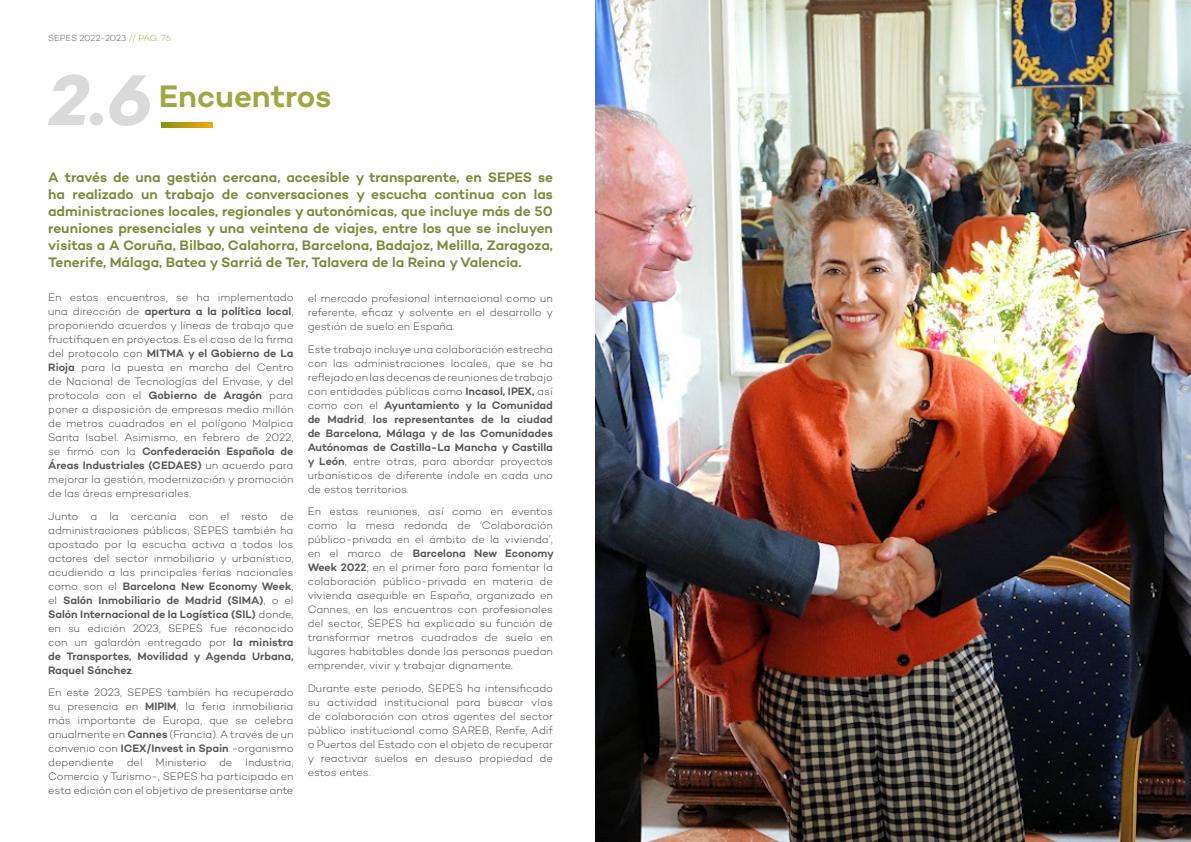
<style>
.page{position:relative;width:1191px;height:842px;background:#fff}
.page>*{position:absolute;margin:0;border:0;box-sizing:border-box;transform-origin:0 0}
.t1{font:italic 700 73.1px "Campton";color:#dadada}
.t2{font:600 31.7px "Campton";letter-spacing:-.005em;color:#9fa743}
.t3{font:600 14px/17px "Campton";letter-spacing:-.005em;color:#7b893c;text-align:justify}
.t4{font:300 11px/14px "Campton";letter-spacing:-.005em;color:#3c3c3b;text-align:justify}
.t5{font:300 9px "Campton";letter-spacing:-.01em;color:#575756}
.s1{color:#9fa743}
.s2{font-weight:600;color:#575756}
</style>
<div class="page">
<svg style="left:162px;top:123px;width:51px;height:4px"></svg>
<img style="left:595px;top:0;width:596px;height:842px">
<p class="t5" style="left:48px;top:32px;width:124px">SEPES 2022-2023 <span class="s1">// PAG. 76</span></p>
<h1 class="t1" style="left:48px;top:54px;width:105px">2.6</h1>
<h2 class="t2" style="left:159px;top:76px;width:174px">Encuentros</h2>
<p class="t3" style="left:48px;top:168px;width:506px">A través de una gestión cercana, accesible y transparente, en SEPES se ha realizado un trabajo de conversaciones y escucha continua con las administraciones locales, regionales y autonómicas, que incluye más de 50 reuniones presenciales y una veintena de viajes, entre los que se incluyen visitas a A Coruña, Bilbao, Calahorra, Barcelona, Badajoz, Melilla, Zaragoza, Tenerife, Málaga, Batea y Sarriá de Ter, Talavera de la Reina y Valencia.</p>
<p class="t4" style="left:48px;top:290px;width:247px">En estos encuentros, se ha implementado una dirección de <span class="s2">apertura a la política local</span>, proponiendo acuerdos y líneas de trabajo que fructifiquen en proyectos. Es el caso de la firma del protocolo con <span class="s2">MITMA y el Gobierno de La Rioja</span> para la puesta en marcha del Centro de Nacional de Tecnologías del Envase, y del protocolo con el <span class="s2">Gobierno de Aragón</span> para poner a disposición de empresas medio millón de metros cuadrados en el polígono Malpica Santa Isabel. Asimismo, en febrero de 2022, se firmó con la <span class="s2">Confederación Española de Áreas Industriales (CEDAES)</span> un acuerdo para mejorar la gestión, modernización y promoción de las áreas empresariales.</p>
<p class="t4" style="left:48px;top:509px;width:247px">Junto a la cercanía con el resto de administraciones públicas, SEPES también ha apostado por la escucha activa a todos los actores del sector inmobiliario y urbanístico, acudiendo a las principales ferias nacionales como son el <span class="s2">Barcelona New Economy Week</span>, el <span class="s2">Salón Inmobiliario de Madrid (SIMA)</span>, o el <span class="s2">Salón Internacional de la Logística (SIL)</span> donde, en su edición 2023, SEPES fue reconocido con un galardón entregado por <span class="s2">la ministra de Transportes, Movilidad y Agenda Urbana, Raquel Sánchez</span>.</p>
<p class="t4" style="left:48px;top:685px;width:247px">En este 2023, SEPES también ha recuperado su presencia en <span class="s2">MIPIM</span>, la feria inmobiliaria más importante de Europa, que se celebra anualmente en <span class="s2">Cannes</span> (Francia). A través de un convenio con <span class="s2">ICEX/Invest in Spain</span> -organismo dependiente del Ministerio de Industria, Comercio y Turismo-, SEPES ha participado en esta edición con el objetivo de presentarse ante</p>
<p class="t4" style="left:308px;top:291px;width:247px">el mercado profesional internacional como un referente, eficaz y solvente en el desarrollo y gestión de suelo en España.</p>
<p class="t4" style="left:308px;top:342px;width:247px">Este trabajo incluye una colaboración estrecha con las administraciones locales, que se ha reflejado en las decenas de reuniones de trabajo con entidades públicas como <span class="s2">Incasol, IPEX,</span> así como con el <span class="s2">Ayuntamiento y la Comunidad de Madrid</span>, <span class="s2">los representantes de la ciudad de Barcelona, Málaga y de las Comunidades Autónomas de Castilla-La Mancha y Castilla y León</span>, entre otras, para abordar proyectos urbanísticos de diferente índole en cada uno de estos territorios.</p>
<p class="t4" style="left:308px;top:504px;width:248px">En estas reuniones, así como en eventos como la mesa redonda de ‘Colaboración público-privada en el ámbito de la vivienda’, en el marco de <span class="s2">Barcelona New Economy Week 2022</span>; en el primer foro para fomentar la colaboración público-privada en materia de vivienda asequible en España, organizado en Cannes, en los encuentros con profesionales del sector, SEPES ha explicado su función de transformar metros cuadrados de suelo en lugares habitables donde las personas puedan emprender, vivir y trabajar dignamente.</p>
<p class="t4" style="left:308px;top:681px;width:247px">Durante este periodo, SEPES ha intensificado su actividad institucional para buscar vías de colaboración con otros agentes del sector público institucional como SAREB, Renfe, Adif o Puertos del Estado con el objeto de recuperar y reactivar suelos en desuso propiedad de estos entes.</p>
</div>
